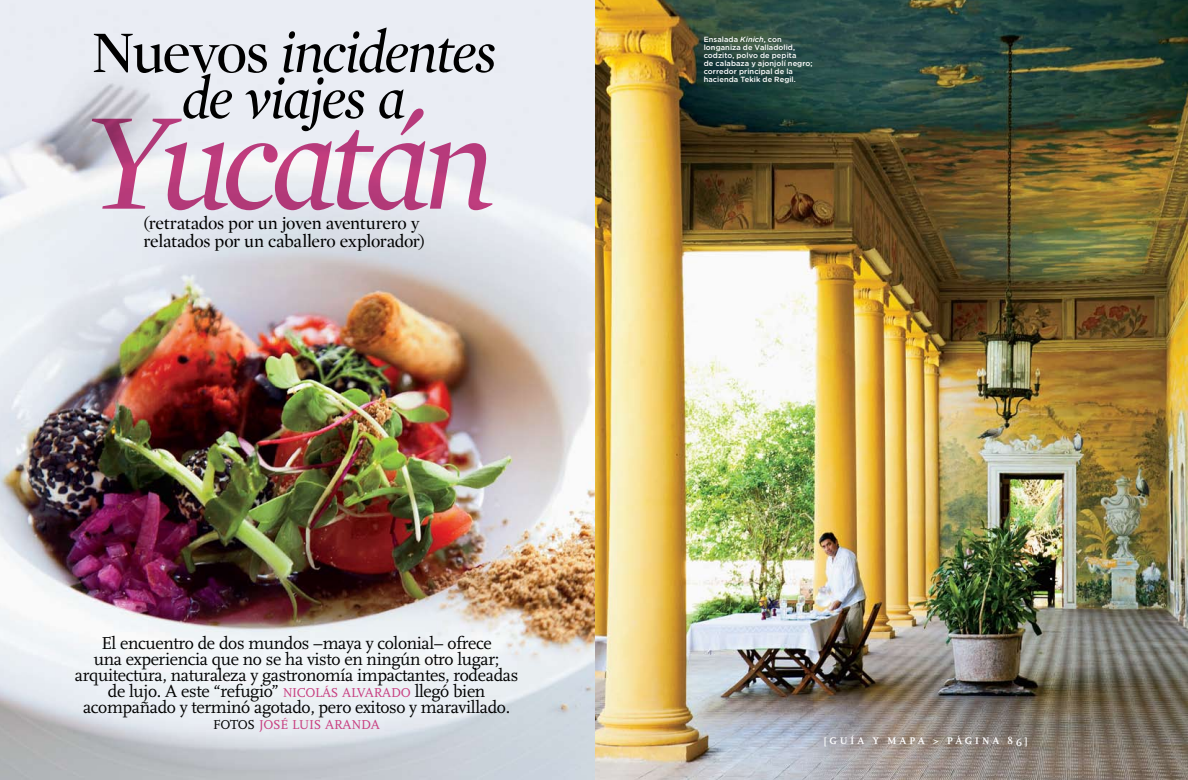
<style>
.page{position:relative;width:1188px;height:780px;background:#fff}
.page>*{position:absolute;margin:0;border:0;box-sizing:border-box;transform-origin:0 0}
.t1{font:italic 141.2px "Mercury Display";letter-spacing:-.055em;color:#c83f81}
.t2{font:italic 60px/46px "Mercury Display";letter-spacing:-.03em;color:#000;text-align:center}
.t3{font:18px/16px "Scala";letter-spacing:-.02em;color:#000;text-align:center}
.t4{font:18px/18px "Mercury Display";letter-spacing:-.02em;color:#000}
.t5{font:13.5px "Scala";letter-spacing:-.025em;color:#c83f81}
.t6{font:700 10px "Scala";letter-spacing:.295em;color:#fff}
.t7{font:500 7.5px/8px "Gotham";letter-spacing:.01em;color:#fff}
.s1{font-style:normal}
.s2{font-size:13.5px;color:#c83f81}
.s3{color:#000}
.s4{font-style:italic}
</style>
<div class="page">
<img style="left:0;top:0;width:1188px;height:780px">
<h2 class="t2" style="left:91px;top:30px;width:407px"><span class="s1">Nuevos</span> incidentes de viajes a</h2>
<h1 class="t1" style="left:85px;top:81px;width:411px">Yucatán</h1>
<p class="t4" style="left:144px;top:215px;width:283px">(retratados por un joven aventurero y relatados por un caballero explorador)</p>
<p class="t3" style="left:75px;top:635px;width:445px">El encuentro de dos mundos –maya y colonial– ofrece<br>una experiencia que no se ha visto en ningún otro lugar; arquitectura, naturaleza y gastronomía impactantes, rodeadas de lujo. A este “refugio” <span class="s2">NICOLÁS ALVARADO</span> llegó bien acompañado y terminó agotado, pero exitoso y maravillado.</p>
<p class="t5" style="left:213px;top:717px;width:168px"><span class="s3">FOTOS</span> JOSÉ LUIS ARANDA</p>
<p class="t7" style="left:704px;top:35px;width:110px">Ensalada <span class="s4">Kinich</span>, con longaniza de Valladolid, codzito, polvo de pepita<br>de calabaza y ajonjolí negro; corredor principal de la hacienda Tekik de Regil.</p>
<p class="t6" style="left:824px;top:736px;width:205px">[GUÍA Y MAPA &gt; PÁGINA 86]</p>
</div>
